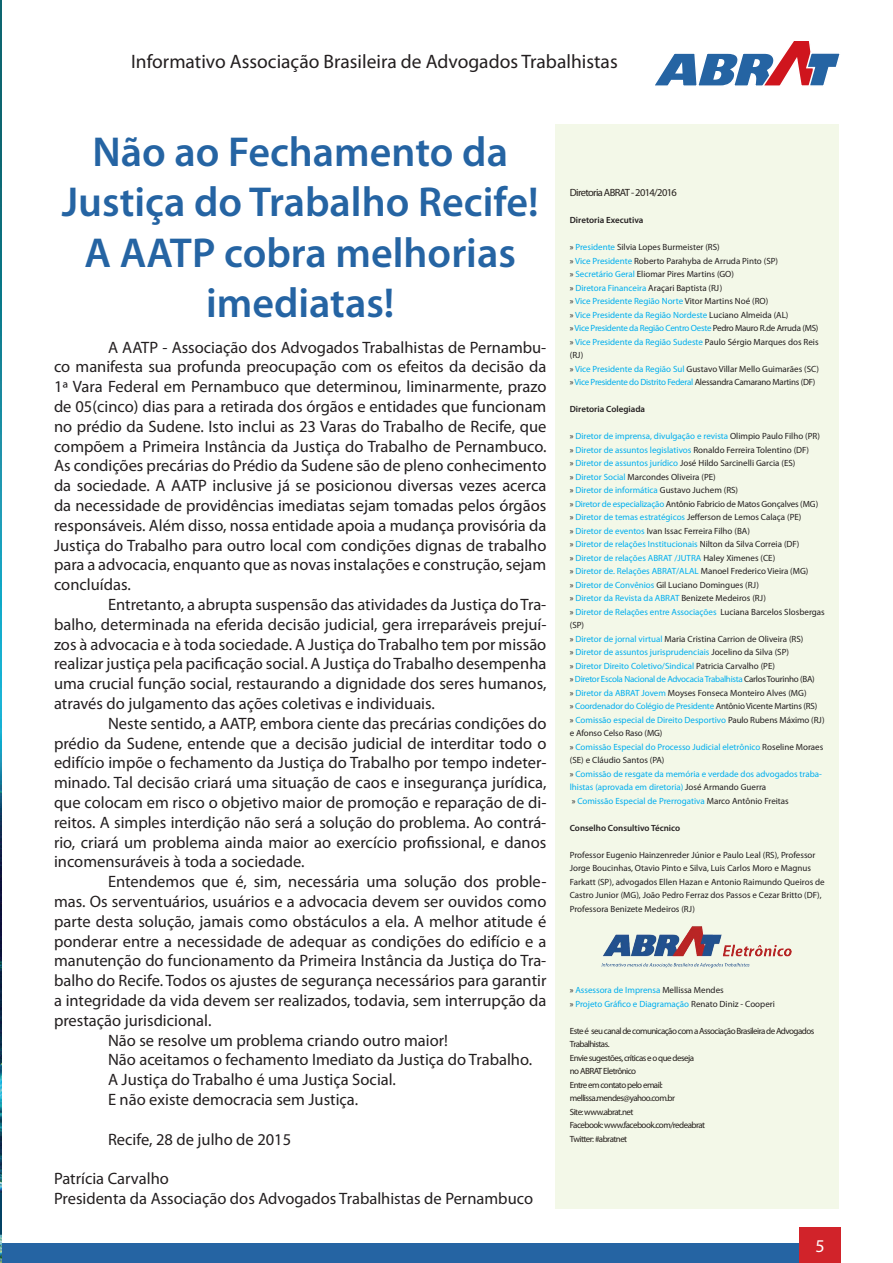
<style>
.page{position:relative;width:893px;height:1263px;background:#fff}
.page>*{position:absolute;margin:0;border:0;box-sizing:border-box;transform-origin:0 0}
.t1{font:600 42px/50.4px "Myriad Pro";color:#2564a3;text-align:center}
.t2{font:19.5px "Myriad Pro";color:#231f20}
.t3{font:18px "Myriad Pro";color:#fff}
.t4{font:16.5px/19.8px "Myriad Pro";color:#231f20;text-align:justify}
.t5{font:10.5px "Myriad Pro";letter-spacing:-.06em;color:#241e1b}
.t6{font:9px/13.5px "Myriad Pro";color:#00aeef}
.t7{font:9px/13.5px "Myriad Pro";color:#231f20}
.t8{font:9px/13.5px "Myriad Pro";letter-spacing:-.06em;color:#241e1b}
.t9{font:600 9px "Myriad Pro";color:#231f20}
.s1{color:#00aeef}
.s2{color:#231f20}
</style>
<div class="page">
<svg style="left:655px;top:41px;width:185px;height:45px"></svg>
<div style="left:0;top:1243px;width:840px;height:20px;background:#2564a3"></div>
<div style="left:799px;top:1227px;width:41px;height:36px;background:#d1232a"></div>
<img style="left:0;top:0;width:2px;height:1263px">
<div style="left:556px;top:124px;width:283px;height:1085px;background:#f3f8e8"></div>
<img style="left:601px;top:926px;width:191px;height:42px">
<p class="t2" style="left:131px;top:50px;width:488px">Informativo Associação Brasileira de Advogados Trabalhistas</p>
<h1 class="t1" style="left:62px;top:126px;width:478px">Não ao Fechamento da<br>Justiça do Trabalho Recife!<br>A AATP cobra melhorias imediatas!</h1>
<p class="t4" style="left:54px;top:337px;width:494px;text-indent:54px">A AATP - Associação dos Advogados Trabalhistas de Pernambu&shy;co manifesta sua profunda preocupação com os efeitos da decisão da 1ª Vara Federal em Pernambuco que determinou, liminarmente, prazo de 05(cinco) dias para a retirada dos órgãos e entidades que funcionam no prédio da Sudene. Isto inclui as 23 Varas do Trabalho de Recife, que compõem a Primeira Instância da Justiça do Trabalho de Pernambuco.<br>As condições precárias do Prédio da Sudene são de pleno conhecimento da sociedade. A AATP inclusive já se posicionou diversas vezes acerca da necessidade de providências imediatas sejam tomadas pelos órgãos responsáveis. Além disso, nossa entidade apoia a mudança provisória da Justiça do Trabalho para outro local com condições dignas de trabalho para a advocacia, enquanto que as novas instalações e construção, sejam concluídas.</p>
<p class="t4" style="left:54px;top:594px;width:494px;text-indent:54px">Entretanto, a abrupta suspensão das atividades da Justiça do Tra&shy;balho, determinada na eferida decisão judicial, gera irreparáveis prejuí&shy;zos à advocacia e à toda sociedade. A Justiça do Trabalho tem por missão realizar justiça pela pacificação social. A Justiça do Trabalho desempenha uma crucial função social, restaurando a dignidade dos seres humanos, através do julgamento das ações coletivas e individuais.</p>
<p class="t4" style="left:54px;top:713px;width:494px;text-indent:54px">Neste sentido, a AATP, embora ciente das precárias condições do prédio da Sudene, entende que a decisão judicial de interditar todo o edifício impõe o fechamento da Justiça do Trabalho por tempo indeter&shy;minado. Tal decisão criará uma situação de caos e insegurança jurídica, que colocam em risco o objetivo maior de promoção e reparação de di&shy;reitos. A simples interdição não será a solução do problema. Ao contrá&shy;rio, criará um problema ainda maior ao exercício profissional, e danos incomensuráveis à toda a sociedade.</p>
<p class="t4" style="left:108px;top:871px;width:440px">Entendemos que é, sim, necessária uma solução dos proble-</p>
<p class="t4" style="left:54px;top:891px;width:494px">mas. Os serventuários, usuários e a advocacia devem ser ouvidos como</p>
<p class="t4" style="left:54px;top:911px;width:494px">parte desta solução, jamais como obstáculos a ela. A melhor atitude é</p>
<p class="t4" style="left:54px;top:931px;width:494px">ponderar entre a necessidade de adequar as condições do edifício e a</p>
<p class="t4" style="left:54px;top:951px;width:494px">manutenção do funcionamento da Primeira Instância da Justiça do Tra-</p>
<p class="t4" style="left:54px;top:970px;width:494px">balho do Recife. Todos os ajustes de segurança necessários para garantir</p>
<p class="t4" style="left:54px;top:990px;width:494px">a integridade da vida devem ser realizados, todavia, sem interrupção da</p>
<p class="t4" style="left:54px;top:1010px;width:159px">prestação jurisdicional.</p>
<p class="t4" style="left:108px;top:1030px;width:341px">Não se resolve um problema criando outro maior!</p>
<p class="t4" style="left:108px;top:1050px;width:426px">Não aceitamos o fechamento Imediato da Justiça do Trabalho.</p>
<p class="t4" style="left:108px;top:1069px;width:289px">A Justiça do Trabalho é uma Justiça Social.</p>
<p class="t4" style="left:108px;top:1089px;width:252px">E não existe democracia sem Justiça.</p>
<p class="t4" style="left:108px;top:1129px;width:185px">Recife, 28 de julho de 2015</p>
<p class="t4" style="left:54px;top:1168px;width:481px">Patrícia Carvalho<br>Presidenta da Associação dos Advogados Trabalhistas de Pernambuco</p>
<p class="t5" style="left:570px;top:186px;width:109px">Diretoria ABRAT - 2014/2016</p>
<p class="t9" style="left:570px;top:215px;width:75px">Diretoria Executiva</p>
<p class="t7" style="left:570px;top:240px;width:251px">» <span class="s1">Presidente</span> Silvia Lopes Burmeister (RS)<br>» <span class="s1">Vice Presidente</span> Roberto Parahyba de Arruda Pinto (SP)<br>» <span class="s1">Secretário Geral</span> Eliomar Pires Martins (GO)<br>» <span class="s1">Diretora Financeira</span> Araçari Baptista (RJ)<br>» <span class="s1">Vice Presidente Região Norte</span> Vitor Martins Noé (RO)<br>» <span class="s1">Vice Presidente da Região Nordeste</span> Luciano Almeida (AL)<br>» <span class="s1">Vice Presidente da Região Centro Oeste</span> Pedro Mauro R.de Arruda (MS) » <span class="s1">Vice Presidente da Região Sudeste</span> Paulo Sérgio Marques dos Reis (RJ)<br>» <span class="s1">Vice Presidente da Região Sul</span> Gustavo Villar Mello Guimarães (SC) » <span class="s1">Vice Presidente do Distrito Federal</span> Alessandra Camarano Martins (DF)</p>
<p class="t9" style="left:570px;top:404px;width:77px">Diretoria Colegiada</p>
<p class="t6" style="left:570px;top:429px;width:256px"><span class="s2">»</span> Diretor de imprensa, divulgação e revista <span class="s2">Olimpio Paulo Filho (PR) »</span> Diretor de assuntos legislativos <span class="s2">Ronaldo Ferreira Tolentino (DF)<br>»</span> Diretor de assuntos jurídico <span class="s2">José Hildo Sarcinelli Garcia (ES)<br>»</span> Diretor Social <span class="s2">Marcondes Oliveira (PE)<br>»</span> Diretor de informática <span class="s2">Gustavo Juchem (RS)<br>»</span> Diretor de especialização <span class="s2">Antônio Fabricio de Matos Gonçalves (MG)<br>»</span> Diretor de temas estratégicos <span class="s2">Jefferson de Lemos Calaça (PE)<br>»</span> Diretor de eventos <span class="s2">Ivan Issac Ferreira Filho (BA)<br>»</span> Diretor de relações Institucionais <span class="s2">Nilton da Silva Correia (DF)<br>»</span> Diretor de relações ABRAT /JUTRA <span class="s2">Haley Ximenes (CE)<br>»</span> Diretor de. Relações ABRAT/ALAL <span class="s2">Manoel Frederico Vieira (MG)<br>»</span> Diretor de Convênios <span class="s2">Gil Luciano Domingues (RJ)<br>»</span> Diretor da Revista da ABRAT <span class="s2">Benizete Medeiros (RJ)<br>»</span> Diretor de Relações entre Associações <span class="s2">Luciana Barcelos Slosbergas (SP)<br>»</span> Diretor de jornal virtual <span class="s2">Maria Cristina Carrion de Oliveira (RS)<br>»</span> Diretor de assuntos jurisprudenciais <span class="s2">Jocelino da Silva (SP)<br>»</span> Diretor Direito Coletivo/Sindical <span class="s2">Patricia Carvalho (PE)<br>»</span> Diretor Escola Nacional de Advocacia Trabalhista <span class="s2">Carlos Tourinho (BA)<br>»</span> Diretor da ABRAT Jovem <span class="s2">Moyses Fonseca Monteiro Alves (MG)<br>»</span> Coordenador do Colégio de Presidente <span class="s2">Antônio Vicente Martins (RS)<br>»</span> Comissão especial de Direito Desportivo <span class="s2">Paulo Rubens Máximo (RJ) e Afonso Celso Raso (MG)<br>»</span> Comissão Especial do Processo Judicial eletrônico <span class="s2">Roseline Moraes (SE) e Cláudio Santos (PA)<br>»</span> Comissão de resgate da memória e verdade dos advogados traba&shy;lhistas (aprovada em diretoria) <span class="s2">José Armando Guerra<br>»</span> Comissão Especial de Prerrogativa <span class="s2">Marco Antônio Freitas</span></p>
<p class="t9" style="left:570px;top:822px;width:112px">Conselho Consultivo Técnico</p>
<p class="t7" style="left:570px;top:848px;width:256px">Professor Eugenio Hainzenreder Júnior e Paulo Leal (RS), Professor Jorge Boucinhas, Otavio Pinto e Silva, Luis Carlos Moro e Magnus Farkatt (SP), advogados Ellen Hazan e Antonio Raimundo Queiros de Castro Junior (MG), João Pedro Ferraz dos Passos e Cezar Britto (DF), Professora Benizete Medeiros (RJ)</p>
<p class="t6" style="left:570px;top:983px;width:207px"><span class="s2">»</span> Assessora de Imprensa <span class="s2">Mellissa Mendes<br>»</span> Projeto Gráfico e Diagramação <span class="s2">Renato Diniz - Cooperi</span></p>
<p class="t8" style="left:570px;top:1023px;width:246px">Este é seu canal de comunicação com a Associação Brasileira de Advogados<br>Trabalhistas.<br>Envie sugestões, críticas e o que deseja<br>no ABRAT Eletrônico<br>Entre em contato pelo email:<br>mellissa.mendes@yahoo.com.br<br>Site: www.abrat.net<br>Facebook: www.facebook.com/redeabrat<br>Twitter: #abratnet</p>
<p class="t3" style="left:815px;top:1235px;width:11px">5</p>
</div>
